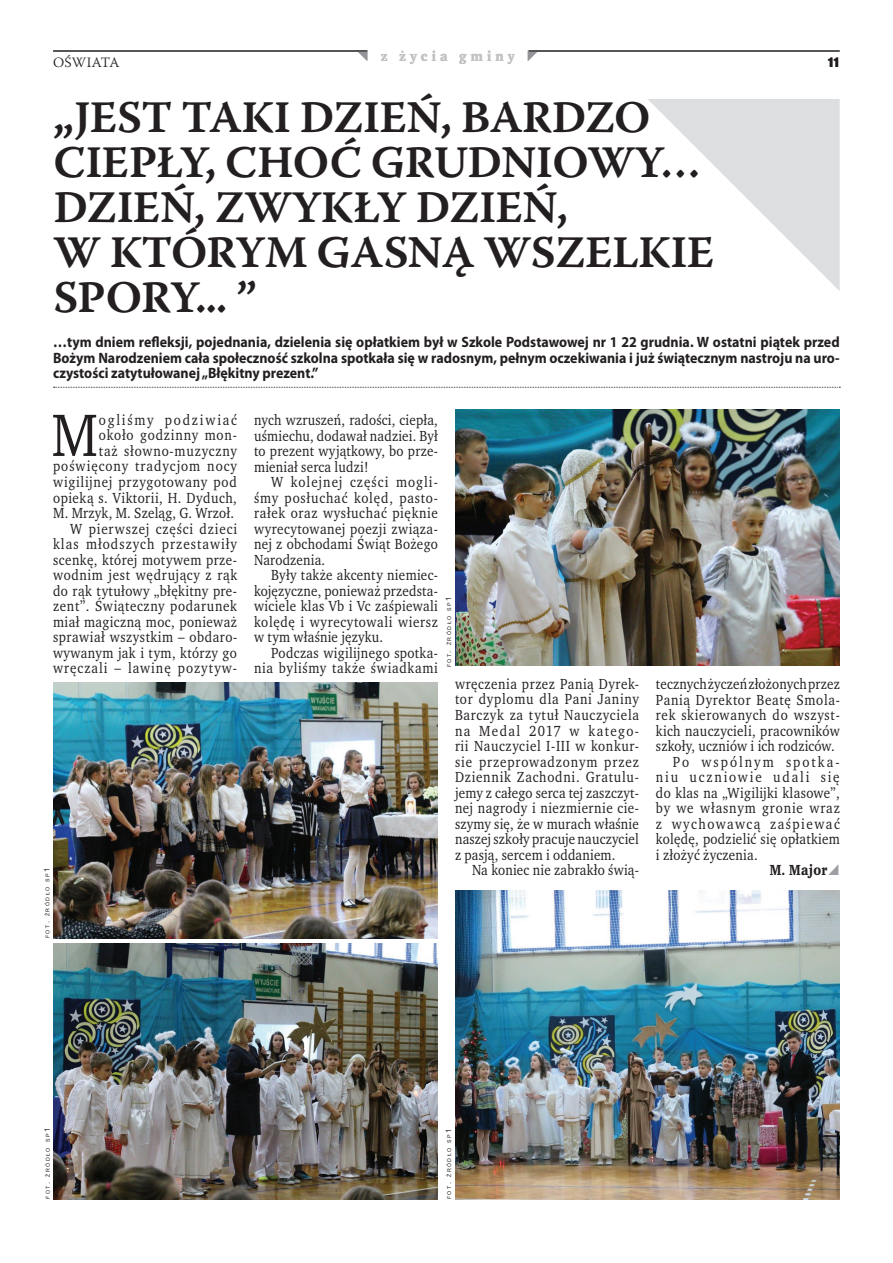
<style>
.page{position:relative;width:893px;height:1263px;background:#fff}
.page>*{position:absolute;margin:0;border:0;box-sizing:border-box;transform-origin:0 0}
.t1{font:61.2px "Wro Text";color:#231f20;scale:.93 1}
.t2{font:45px/45px "Warnock Pro Semibold Capt";letter-spacing:-.02em;color:#231f20}
.t3{font:15px/15.5px "Wro Text";letter-spacing:.035em;color:#231f20;text-align:justify;scale:.93 1}
.t4{font:700 15px/15.6px "Myriad Pro";color:#231f20;text-align:justify;scale:.93 1}
.t5{font:15px "Wro Text";letter-spacing:.015em;color:#231f20;scale:.93 1}
.t6{font:15px "Wro Text";letter-spacing:.06em;color:#231f20;scale:.93 1}
.t7{font:15px "Wro Text";letter-spacing:.13em;color:#231f20;scale:.93 1}
.t8{font:15px "Wro Text";letter-spacing:.11em;color:#231f20;scale:.93 1}
.t9{font:15px "Wro Text";letter-spacing:.145em;color:#231f20;scale:.93 1}
.t10{font:700 15px "Wro Text";letter-spacing:.02em;color:#231f20;scale:.93 1}
.t11{font:700 14.25px "Wro Text";letter-spacing:.29em;color:#c1c2c4}
.t12{font:300 14.25px "Warnock Pro";letter-spacing:.015em;color:#231f20}
.t13{font:700 14.25px "Wro Head";color:#231f20}
.t14{font:5.25px "Arial";letter-spacing:.285em;color:#231f20}
.s1{font-size:7.5px}
</style>
<div class="page">
<hr style="left:53px;top:51px;width:314px;height:1px;background:#231f20">
<hr style="left:529px;top:51px;width:311px;height:1px;background:#231f20">
<svg style="left:54px;top:387px;width:786px;height:1px"></svg>
<img style="left:455px;top:409px;width:385px;height:257px">
<img style="left:53px;top:944px;width:385px;height:255px">
<img style="left:53px;top:682px;width:385px;height:256px">
<img style="left:455px;top:890px;width:385px;height:309px">
<svg style="left:648px;top:99px;width:192px;height:192px"></svg>
<p class="t12" style="left:53px;top:53px;width:68px">OŚWIATA</p>
<p class="t11" style="left:381px;top:47px;width:135px">z życia gminy</p>
<p class="t13" style="left:828px;top:53px;width:13px">11</p>
<h2 class="t2" style="left:53px;top:94px;width:156px">„JEST TAKI</h2>
<h2 class="t2" style="left:300px;top:94px;width:192px">DZIEŃ, BAR</h2>
<h2 class="t2" style="left:53px;top:94px;width:649px;text-indent:498px">DZO<br>CIEPŁY, CHOĆ GRUDNIOWY…<br>DZIEŃ, ZWYK</h2>
<h2 class="t2" style="left:353px;top:184px;width:216px">ŁY DZIEŃ,</h2>
<h2 class="t2" style="left:53px;top:229px;width:90px">WKTÓRYM</h2>
<h2 class="t2" style="left:317px;top:229px;width:32px">GASN</h2>
<h2 class="t2" style="left:442px;top:229px;width:77px">Ą WSZ</h2>
<h2 class="t2" style="left:585px;top:229px;width:131px">ELKIE</h2>
<h2 class="t2" style="left:53px;top:274px;width:205px">SPORY... ”</h2>
<p class="t4" style="left:53px;top:334px;width:847px">…tym dniem refleksji, pojednania, dzielenia się opłatkiem był w Szkole Podstawowej nr 1 22 grudnia. W ostatni piątek przed Bożym Narodzeniem cała społeczność szkolna spotkała się w radosnym, pełnym oczekiwania i już świątecznym nastroju na uro&shy;czystości zatytułowanej „Błękitny prezent.”</p>
<p class="t3" style="left:53px;top:412px;width:199px;text-align:right">ogliśmy podziwiać<br>około godzinny mon-<br>taż słowno-muzyczny poświęcony tradycjom nocy wigilijnej przygotowany pod opieką s. Viktorii, H. Dyduch,<br>M. Mrzyk, M. Szeląg, G. Wrzoł.<br>W pierwszej części dzieci klas młodszych przestawiły scenkę, której motywem prze&shy;wodnim jest wędrujący z rąk do rąk tytułowy „błękitny pre&shy;zent”. Świąteczny podarunek miał magiczną moc, ponieważ sprawiał wszystkim – obdaro&shy;wywanym jak i tym, którzy go wręczali – lawinę pozytyw-</p>
<p class="t3" style="left:254px;top:412px;width:199px">nych wzruszeń, radości, ciepła, uśmiechu, dodawał nadziei. Był to prezent wyjątkowy, bo prze&shy;mieniał serca ludzi!</p>
<h1 class="t1" style="left:52px;top:397px;width:51px">M</h1>
<p class="t3" style="left:254px;top:474px;width:199px;text-indent:17px">W kolejnej części mogli&shy;śmy posłuchać kolęd, pasto&shy;rałek oraz wysłuchać pięknie wyrecytowanej poezji związa&shy;nej z obchodami Świąt Bożego Narodzenia.</p>
<p class="t3" style="left:254px;top:567px;width:199px;text-indent:17px">Były także akcenty niemiec&shy;kojęzyczne, ponieważ przedsta&shy;wiciele klas Vb i Vc zaśpiewali kolędę i wyrecytowali wiersz w tym właśnie języku.</p>
<p class="t3" style="left:254px;top:645px;width:199px;text-align:right">Podczas wigilijnego spotka&shy;nia byliśmy także świadkami</p>
<p class="t14" style="left:446px;top:667px;width:72px;rotate:-90deg">fot<span class="s1">.</span> źródło sp<span class="s1">1</span></p>
<p class="t3" style="left:455px;top:676px;width:199px">wręczenia przez Panią Dyrek&shy;tor dyplomu dla Pani Janiny Barczyk za tytuł Nauczyciela na Medal 2017 w katego&shy;rii Nauczyciel I-III w konkur&shy;sie przeprowadzonym przez Dziennik Zachodni. Gratulu&shy;jemy z całego serca tej zaszczyt&shy;nej nagrody i niezmiernie cie&shy;szymy się, że w murach właśnie naszej szkoły pracuje nauczyciel z pasją, sercem i oddaniem.</p>
<p class="t5" style="left:472px;top:861px;width:181px">Na koniec nie zabrakło świą-</p>
<p class="t14" style="left:44px;top:938px;width:72px;rotate:-90deg">fot<span class="s1">.</span> źródło sp<span class="s1">1</span></p>
<p class="t5" style="left:656px;top:674px;width:199px">tecznych życzeń złożonych przez</p>
<p class="t3" style="left:656px;top:692px;width:199px">Panią Dyrektor Beatę Smola-</p>
<p class="t3" style="left:656px;top:707px;width:199px">rek skierowanych do wszyst-</p>
<p class="t3" style="left:656px;top:723px;width:199px">kich nauczycieli, pracowników</p>
<p class="t5" style="left:656px;top:737px;width:194px">szkoły, uczniów i ich rodziców.</p>
<p class="t9" style="left:673px;top:752px;width:181px">Po wspólnym spotka-</p>
<p class="t7" style="left:656px;top:768px;width:199px">niu uczniowie udali się</p>
<p class="t3" style="left:656px;top:785px;width:199px">do klas na „Wigilijki klasowe”,</p>
<p class="t6" style="left:656px;top:799px;width:199px">by we własnym gronie wraz</p>
<p class="t8" style="left:656px;top:814px;width:199px">z wychowawcą zaśpiewać</p>
<p class="t3" style="left:656px;top:831px;width:199px">kolędę, podzielić się opłatkiem</p>
<p class="t3" style="left:656px;top:847px;width:111px">i złożyć życzenia.</p>
<p class="t10" style="left:770px;top:861px;width:63px">M. Major</p>
<p class="t14" style="left:45px;top:1199px;width:72px;rotate:-90deg">fot<span class="s1">.</span> źródło sp<span class="s1">1</span></p>
<p class="t14" style="left:446px;top:1199px;width:72px;rotate:-90deg">fot<span class="s1">.</span> źródło sp<span class="s1">1</span></p>
</div>
